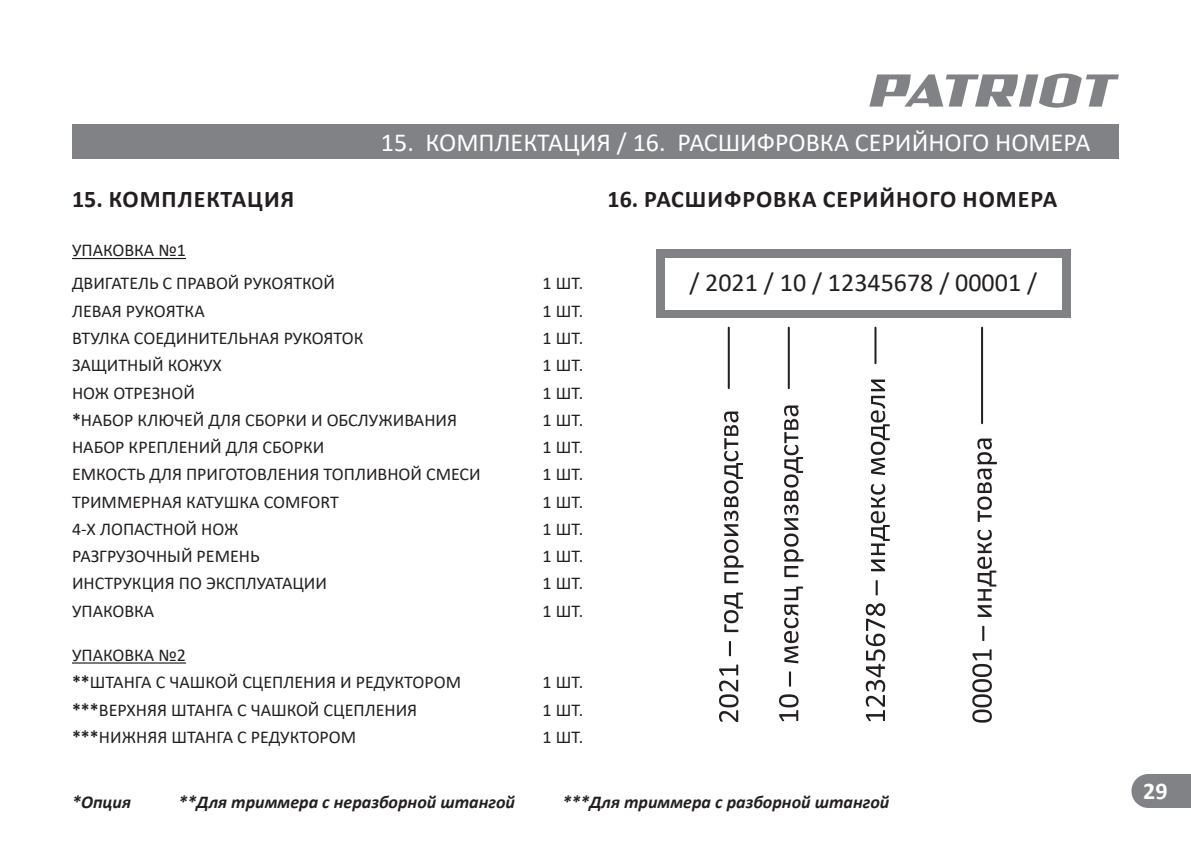
<style>
.page{position:relative;width:1191px;height:842px;background:#fff}
.page>*{position:absolute;margin:0;border:0;box-sizing:border-box;transform-origin:0 0}
.t1{font:26px "Calibri";color:#fff}
.t2{font:26px "Calibri";color:#231f20}
.t3{font:700 24px "Calibri";letter-spacing:.04em;color:#231f20}
.t4{font:700 24px "Calibri";color:#fff}
.t5{font:18px/33px "Calibri";color:#231f20}
.t6{font:italic 700 18px "Calibri";color:#231f20}
.s1{font-weight:700}
</style>
<div class="page">
<svg style="left:869px;top:73px;width:250px;height:35px"></svg>
<div style="left:72px;top:124px;width:1047px;height:34px;background:#808285"></div>
<svg style="left:1131px;top:774px;width:60px;height:34px;background:#888a8d"></svg>
<hr style="left:72px;top:258px;width:114px;height:1px;background:#231f20">
<hr style="left:72px;top:662px;width:114px;height:2px;background:#231f20">
<hr style="left:728px;top:328px;width:2px;height:60px;background:#231f20">
<hr style="left:788px;top:328px;width:2px;height:60px;background:#231f20">
<hr style="left:874px;top:328px;width:2px;height:35px;background:#231f20">
<hr style="left:981px;top:328px;width:2px;height:95px;background:#231f20">
<div style="left:656px;top:249px;width:414px;height:68px;background:#808285"></div>
<div style="left:664px;top:258px;width:397px;height:51px;background:#fff"></div>
<svg style="left:719px;top:664px;width:19px;height:58px"></svg>
<svg style="left:729px;top:641px;width:2px;height:15px"></svg>
<svg style="left:724px;top:593px;width:19px;height:39px"></svg>
<svg style="left:724px;top:411px;width:19px;height:172px"></svg>
<svg style="left:779px;top:694px;width:19px;height:27px"></svg>
<svg style="left:789px;top:671px;width:2px;height:16px"></svg>
<svg style="left:784px;top:587px;width:19px;height:76px"></svg>
<svg style="left:784px;top:405px;width:19px;height:172px"></svg>
<svg style="left:865px;top:603px;width:20px;height:118px"></svg>
<svg style="left:875px;top:580px;width:2px;height:15px"></svg>
<svg style="left:870px;top:484px;width:19px;height:87px"></svg>
<svg style="left:870px;top:380px;width:19px;height:95px"></svg>
<svg style="left:972px;top:649px;width:19px;height:74px"></svg>
<svg style="left:982px;top:626px;width:2px;height:15px"></svg>
<svg style="left:977px;top:530px;width:19px;height:87px"></svg>
<svg style="left:977px;top:439px;width:20px;height:83px"></svg>
<h2 class="t3" style="left:72px;top:182px;width:224px">15. КОМПЛЕКТАЦИЯ</h2>
<p class="t5" style="left:72px;top:234px;width:264px">УПАКОВКА №1<br>ДВИГАТЕЛЬ С ПРАВОЙ РУКОЯТКОЙ</p>
<h1 class="t1" style="left:381px;top:124px;width:711px">15. КОМПЛЕКТАЦИЯ / 16. РАСШИФРОВКА СЕРИЙНОГО НОМЕРА</h1>
<p class="t5" style="left:542px;top:266px;width:42px">1 ШТ.</p>
<h2 class="t3" style="left:607px;top:182px;width:451px">16. РАСШИФРОВКА СЕРИЙНОГО НОМЕРА</h2>
<h1 class="t2" style="left:689px;top:264px;width:349px">/ 2021 / 10 / 12345678 / 00001 /</h1>
<p class="t5" style="left:72px;top:294px;width:134px">ЛЕВАЯ РУКОЯТКА</p>
<p class="t5" style="left:542px;top:294px;width:42px">1 ШТ.</p>
<p class="t5" style="left:72px;top:321px;width:293px">ВТУЛКА СОЕДИНИТЕЛЬНАЯ РУКОЯТОК</p>
<p class="t5" style="left:542px;top:321px;width:42px">1 ШТ.</p>
<p class="t5" style="left:72px;top:348px;width:151px">ЗАЩИТНЫЙ КОЖУХ</p>
<p class="t5" style="left:542px;top:348px;width:42px">1 ШТ.</p>
<p class="t5" style="left:72px;top:376px;width:124px">НОЖ ОТРЕЗНОЙ</p>
<p class="t5" style="left:542px;top:376px;width:42px">1 ШТ.</p>
<p class="t5" style="left:72px;top:403px;width:387px"><span class="s1">*</span>НАБОР КЛЮЧЕЙ ДЛЯ СБОРКИ И ОБСЛУЖИВАНИЯ</p>
<p class="t5" style="left:542px;top:403px;width:42px">1 ШТ.</p>
<p class="t5" style="left:72px;top:430px;width:254px">НАБОР КРЕПЛЕНИЙ ДЛЯ СБОРКИ</p>
<p class="t5" style="left:542px;top:430px;width:42px">1 ШТ.</p>
<p class="t5" style="left:72px;top:457px;width:410px">ЕМКОСТЬ ДЛЯ ПРИГОТОВЛЕНИЯ ТОПЛИВНОЙ СМЕСИ</p>
<p class="t5" style="left:542px;top:457px;width:42px">1 ШТ.</p>
<p class="t5" style="left:72px;top:485px;width:268px">ТРИММЕРНАЯ КАТУШКА COMFORT</p>
<p class="t5" style="left:542px;top:485px;width:42px">1 ШТ.</p>
<p class="t5" style="left:72px;top:512px;width:168px">4-Х ЛОПАСТНОЙ НОЖ</p>
<p class="t5" style="left:542px;top:512px;width:42px">1 ШТ.</p>
<p class="t5" style="left:72px;top:539px;width:189px">РАЗГРУЗОЧНЫЙ РЕМЕНЬ</p>
<p class="t5" style="left:542px;top:539px;width:42px">1 ШТ.</p>
<p class="t5" style="left:72px;top:566px;width:256px">ИНСТРУКЦИЯ ПО ЭКСПЛУАТАЦИИ</p>
<p class="t5" style="left:542px;top:566px;width:42px">1 ШТ.</p>
<p class="t5" style="left:72px;top:594px;width:84px">УПАКОВКА</p>
<p class="t5" style="left:542px;top:594px;width:42px">1 ШТ.</p>
<p class="t5" style="left:72px;top:641px;width:390px;line-height:27.2px">УПАКОВКА №2<br><span class="s1">**</span>ШТАНГА С ЧАШКОЙ СЦЕПЛЕНИЯ И РЕДУКТОРОМ</p>
<p class="t5" style="left:542px;top:665px;width:42px">1 ШТ.</p>
<p class="t5" style="left:72px;top:693px;width:347px"><span class="s1">***</span>ВЕРХНЯЯ ШТАНГА С ЧАШКОЙ СЦЕПЛЕНИЯ</p>
<p class="t5" style="left:542px;top:693px;width:42px">1 ШТ.</p>
<p class="t5" style="left:72px;top:720px;width:286px"><span class="s1">***</span>НИЖНЯЯ ШТАНГА С РЕДУКТОРОМ</p>
<p class="t5" style="left:542px;top:720px;width:42px">1 ШТ.</p>
<p class="t6" style="left:72px;top:789px;width:61px">*Опция</p>
<p class="t6" style="left:179px;top:789px;width:338px">**Для триммера с неразборной штангой</p>
<p class="t6" style="left:562px;top:789px;width:328px">***Для триммера с разборной штангой</p>
<h2 class="t4" style="left:1143px;top:774px;width:26px">29</h2>
</div>
